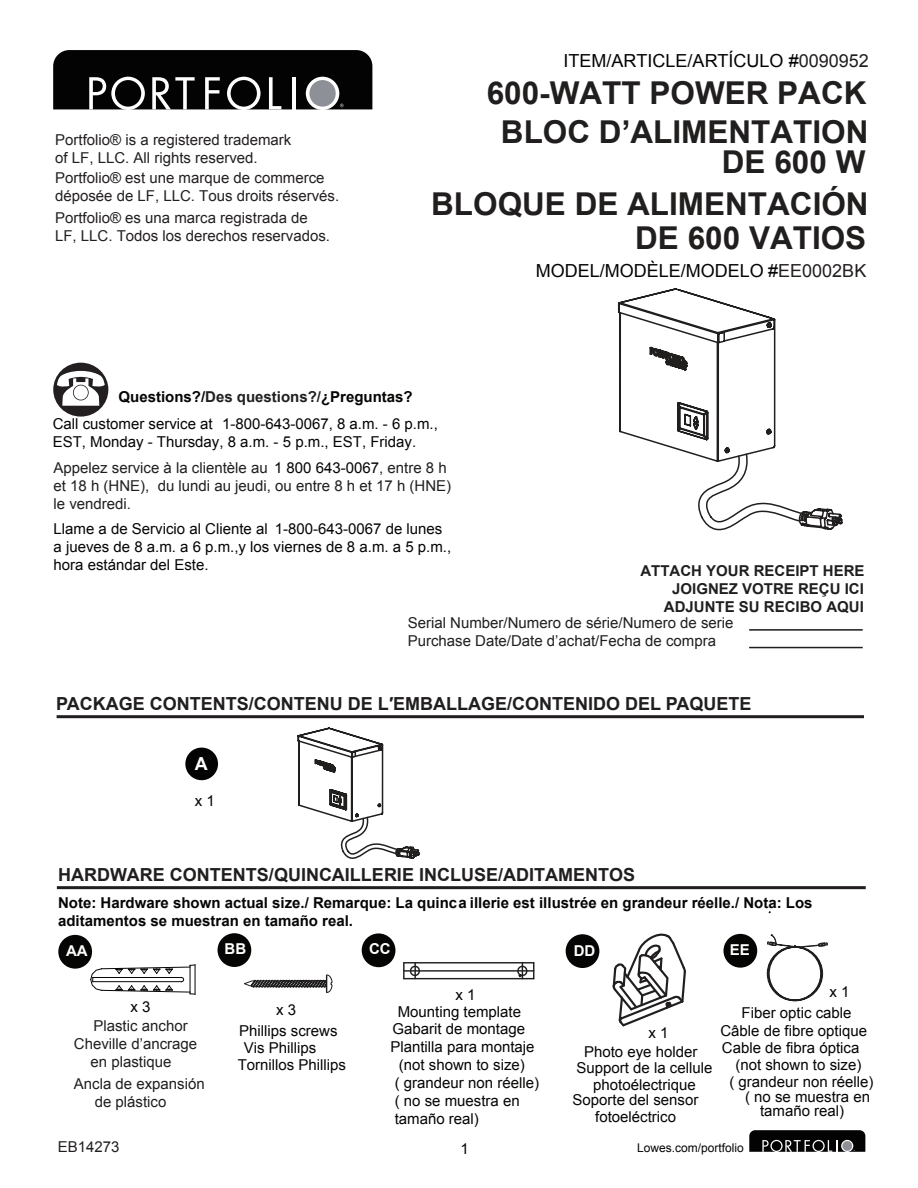
<style>
.page{position:relative;width:918px;height:1188px;background:#fff}
.page>*{position:absolute;margin:0;border:0;box-sizing:border-box;transform-origin:0 0}
.t1{font:700 31.5px/39.9px "Arial";color:#211e1e;text-align:center}
.t2{font:700 18px "Arial";color:#211e1e}
.t3{font:18px "Arial";color:#040503}
.t4{font:700 18px "Arial";color:#fff}
.t5{font:15px/18px "Arial";color:#050504}
.t6{font:15px/18px "Arial";color:#231f20}
.t7{font:15px/18px "Arial";color:#211e1e}
.t8{font:700 15px/17.9px "Arial";color:#050604}
.t9{font:15px/18px "Arial";color:#201e1e}
.t10{font:700 15px/18px "Arial";color:#201e1e;text-align:right}
.t11{font:700 15px "Arial";color:#040403}
.t12{font:700 15px "Arial";color:#fff}
.t13{font:15px "Arial";color:#231f20}
.t14{font:15px "Arial";color:#040403}
.t15{font:12px "Arial";color:#050504}
.s1{color:#201d1e}
.s2{color:#231f20}
.s3{color:#221f21}
.s4{color:#050504}
</style>
<div class="page">
<hr style="left:749px;top:647px;width:114px;height:1px;background:#201e1e">
<hr style="left:749px;top:629px;width:114px;height:2px;background:#201e1e">
<hr style="left:57px;top:886px;width:809px;height:3px;background:#231f20">
<hr style="left:57px;top:715px;width:807px;height:3px;background:#231f20">
<div style="left:53px;top:363px;width:55px;height:54px;background:#231f20;border-radius:50%"></div>
<svg style="left:57px;top:371px;width:48px;height:35px"></svg>
<svg style="left:73px;top:385px;width:16px;height:15px"></svg>
<div style="left:74px;top:385px;width:14px;height:15px;background:#fff;border-radius:50%"></div>
<svg style="left:185px;top:747px;width:33px;height:34px"></svg>
<svg style="left:617px;top:288px;width:226px;height:243px"></svg>
<svg style="left:297px;top:727px;width:123px;height:132px"></svg>
<div style="left:58px;top:935px;width:34px;height:34px;background:#050504;border-radius:50%"></div>
<div style="left:362px;top:933px;width:33px;height:34px;background:#050504;border-radius:50%"></div>
<div style="left:218px;top:933px;width:33px;height:34px;background:#050504;border-radius:50%"></div>
<div style="left:566px;top:934px;width:33px;height:34px;background:#050504;border-radius:50%"></div>
<div style="left:723px;top:934px;width:34px;height:34px;background:#050504;border-radius:50%"></div>
<svg style="left:90px;top:965px;width:106px;height:30px"></svg>
<svg style="left:244px;top:974px;width:89px;height:19px"></svg>
<hr style="left:404px;top:962px;width:130px;height:1px;background:#211e1e">
<hr style="left:404px;top:978px;width:130px;height:1px;background:#211e1e">
<hr style="left:404px;top:970px;width:130px;height:2px;background:#211e1e">
<svg style="left:516px;top:963px;width:18px;height:15px"></svg>
<svg style="left:403px;top:963px;width:18px;height:16px"></svg>
<svg style="left:612px;top:933px;width:74px;height:94px"></svg>
<svg style="left:767px;top:934px;width:61px;height:68px"></svg>
<svg style="left:749px;top:1130px;width:116px;height:22px"></svg>
<svg style="left:53px;top:50px;width:319px;height:60px"></svg>
<p class="t6" style="left:55px;top:131px;width:238px">Portfolio® is a registered trademark of LF, LLC. All rights reserved.</p>
<p class="t6" style="left:55px;top:169px;width:286px">Portfolio® est une marque de commerce déposée de LF, LLC. Tous droits réservés.</p>
<p class="t6" style="left:55px;top:209px;width:277px">Portfolio® es una marca registrada de<br>LF, LLC. Todos los derechos reservados.</p>
<p class="t3" style="left:564px;top:49px;width:307px">ITEM/ARTICLE/ARTÍCULO #<span class="s1">0090952</span></p>
<h1 class="t1" style="left:487px;top:74px;width:383px">600-WATT POWER PACK<br>BLOC D’ALIMENTATION</h1>
<h1 class="t1" style="left:722px;top:143px;width:145px">DE 600 W</h1>
<h1 class="t1" style="left:431px;top:187px;width:439px;line-height:34.8px;text-align:right">BLOQUE DE ALIMENTACIÓN<br>DE 600 VATIOS</h1>
<p class="t3" style="left:536px;top:258px;width:332px">MODEL/MODÈLE/MODELO #<span class="s2">EE0002BK</span></p>
<p class="t11" style="left:119px;top:387px;width:296px">Questions?/<span class="s3">Des questions?/</span>¿Preguntas?</p>
<p class="t5" style="left:53px;top:415px;width:387px">Call customer service at 1-800-643-0067, 8 a.m. - 6 p.m.,<br>EST, Monday - Thursday, 8 a.m. - 5 p.m., EST, Friday.</p>
<p class="t7" style="left:54px;top:459px;width:399px">Appelez service à la clientèle au <span class="s4">1 800 643-0067</span>, entre 8 h et 18 h (HNE), du lundi au jeudi, ou entre 8 h et 17 h (HNE) le vendredi.</p>
<p class="t5" style="left:54px;top:519px;width:399px">Llame a de Servicio al Cliente al 1-800-643-0067 de lunes a jueves de 8 a.m. a 6 p.m.,y los viernes de 8 a.m. a 5 p.m., hora estándar del Este.</p>
<p class="t10" style="left:640px;top:562px;width:226px">ATTACH YOUR RECEIPT HERE<br>JOIGNEZ VOTRE REÇU ICI<br>ADJUNTE SU RECIBO AQUI</p>
<p class="t9" style="left:408px;top:614px;width:327px">Serial Number/Numero de série/Numero de serie<br>Purchase Date/Date d’achat/Fecha de compra</p>
<p class="t2" style="left:56px;top:692px;width:697px">PACKAGE CONTENTS/CONTENU DE L′EMBALLAGE/CONTENIDO DEL PAQUETE</p>
<p class="t4" style="left:195px;top:752px;width:14px">A</p>
<p class="t14" style="left:195px;top:791px;width:22px">x 1</p>
<p class="t2" style="left:58px;top:863px;width:578px">HARDWARE CONTENTS/QUINCAILLERIE INCLUSE/ADITAMENTOS</p>
<p class="t8" style="left:58px;top:894px;width:756px">Note: Hardware shown actual size./ Remarque: La quinca illerie est illustrée en grandeur réelle./ Nota: Los aditamentos se muestran en tamaño real.</p>
<p class="t12" style="left:66px;top:941px;width:23px">AA</p>
<p class="t12" style="left:369px;top:939px;width:23px">CC</p>
<p class="t12" style="left:574px;top:941px;width:23px">DD</p>
<p class="t12" style="left:730px;top:940px;width:22px">EE</p>
<p class="t12" style="left:225px;top:939px;width:23px">BB</p>
<p class="t5" style="left:130px;top:997px;width:22px">x 3</p>
<p class="t7" style="left:93px;top:1017px;width:96px">Plastic anchor</p>
<p class="t7" style="left:74px;top:1035px;width:125px">Cheville d’ancrage</p>
<p class="t7" style="left:91px;top:1053px;width:82px">en plastique</p>
<p class="t7" style="left:95px;top:1075px;width:112px;text-indent:-21px">Ancla de expansión de plástico</p>
<p class="t13" style="left:58px;top:1137px;width:63px">EB14273</p>
<p class="t5" style="left:455px;top:986px;width:22px">x 1</p>
<p class="t5" style="left:829px;top:983px;width:22px">x 1</p>
<p class="t5" style="left:276px;top:1001px;width:22px">x 3</p>
<p class="t5" style="left:398px;top:1003px;width:125px">Mounting template</p>
<p class="t5" style="left:399px;top:1056px;width:127px">(not shown to size)</p>
<p class="t5" style="left:735px;top:1056px;width:127px">(not shown to size)</p>
<p class="t5" style="left:395px;top:1074px;width:146px">( grandeur non réelle) ( no se muestra en tamaño real)</p>
<p class="t5" style="left:742px;top:1004px;width:112px">Fiber optic cable</p>
<p class="t5" style="left:393px;top:1020px;width:134px">Gabarit de montage</p>
<p class="t5" style="left:720px;top:1022px;width:148px">Câble de fibre optique</p>
<p class="t5" style="left:390px;top:1038px;width:146px">Plantilla para montaje</p>
<p class="t5" style="left:239px;top:1022px;width:100px">Phillips screws</p>
<p class="t5" style="left:648px;top:1024px;width:22px">x 1</p>
<p class="t5" style="left:244px;top:1038px;width:74px">Vis Phillips</p>
<p class="t5" style="left:722px;top:1039px;width:139px">Cable de fibra óptica</p>
<p class="t5" style="left:584px;top:1043px;width:115px">Photo eye holder</p>
<p class="t5" style="left:577px;top:1059px;width:137px">Support de la cellule</p>
<p class="t5" style="left:593px;top:1076px;width:104px">photoélectrique</p>
<p class="t5" style="left:573px;top:1091px;width:127px">Soporte del sensor</p>
<p class="t5" style="left:595px;top:1108px;width:82px">fotoeléctrico</p>
<p class="t5" style="left:238px;top:1056px;width:110px">Tornillos Phillips</p>
<p class="t5" style="left:729px;top:1067px;width:146px;line-height:29.5px;text-align:center">( grandeur non réelle) tamaño real)</p>
<p class="t5" style="left:745px;top:1088px;width:127px">( no se muestra en</p>
<p class="t5" style="left:461px;top:1140px;width:10px">1</p>
<p class="t15" style="left:637px;top:1140px;width:108px">Lowes.com/portfolio</p>
</div>
